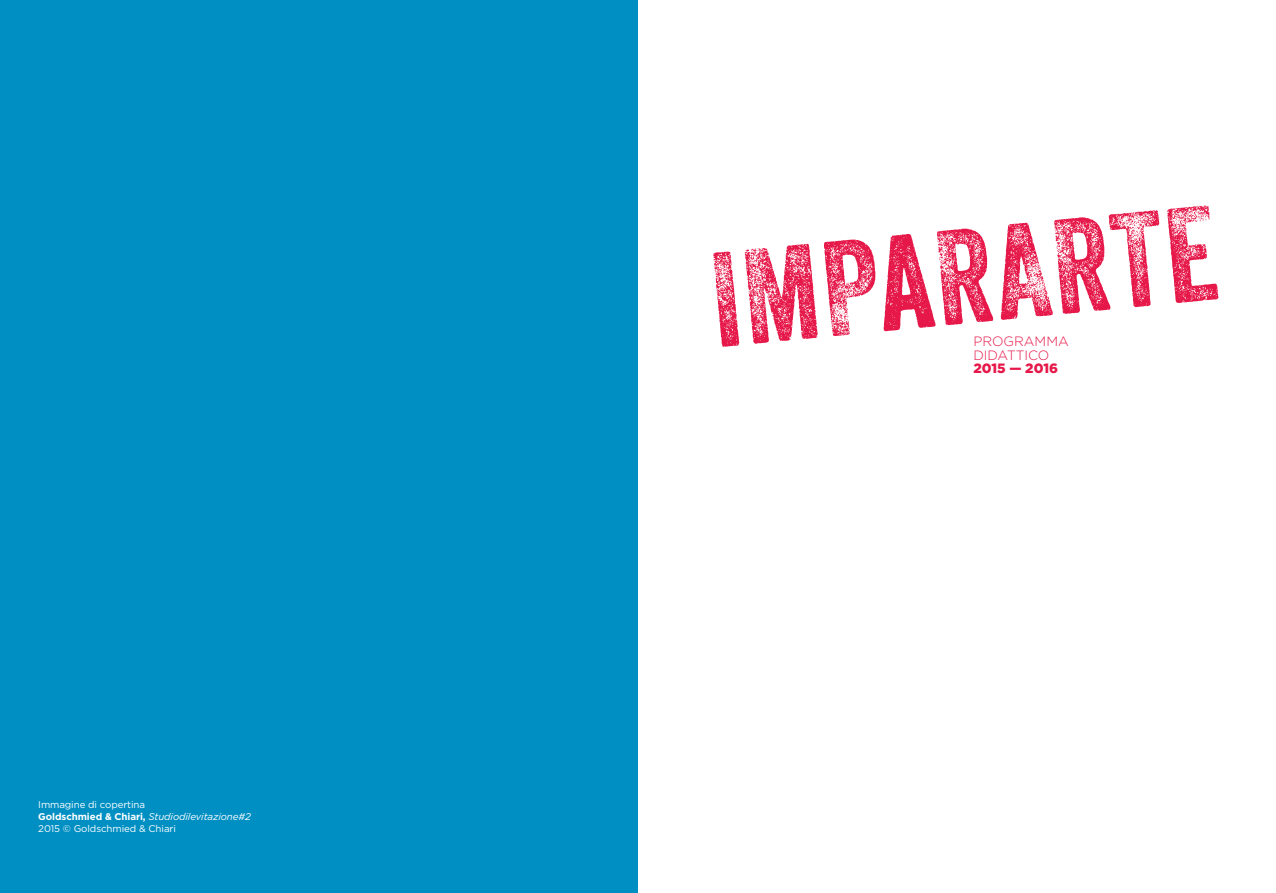
<style>
.page{position:relative;width:1276px;height:893px;background:#fff}
.page>*{position:absolute;margin:0;border:0;box-sizing:border-box;transform-origin:0 0}
.t1{font:130.35px "Veneer Three";color:#e61849}
.t2{font:300 13.5px/13.5px "Gotham";color:#e61849}
.t3{font:900 13.5px "Gotham";color:#e61849}
.t4{font:9.75px/12px "Gotham";letter-spacing:-.01em;color:#fff}
.s1{font-weight:700}
.s2{font-style:italic}
.s3{font-family:"Veneer"}
</style>
<div class="page">
<div style="left:0;top:0;width:638px;height:893px;background:#008fc3"></div>
<p class="t4" style="left:38px;top:798px;width:214px">Immagine di copertina<br><span class="s1">Goldschmied &amp; Chiari,</span> <span class="s2">Studiodilevitazione#2<br></span>2015 © Goldschmied &amp; Chiari</p>
<h1 class="t1" style="left:703px;top:224px;width:508px;rotate:-6deg">IMP<span class="s3">A</span>RARTE</h1>
<h2 class="t2" style="left:973px;top:334px;width:97px">PROGRAMMA<br>DIDATTICO</h2>
<h2 class="t3" style="left:973px;top:360px;width:86px">2015 — 2016</h2>
</div>
